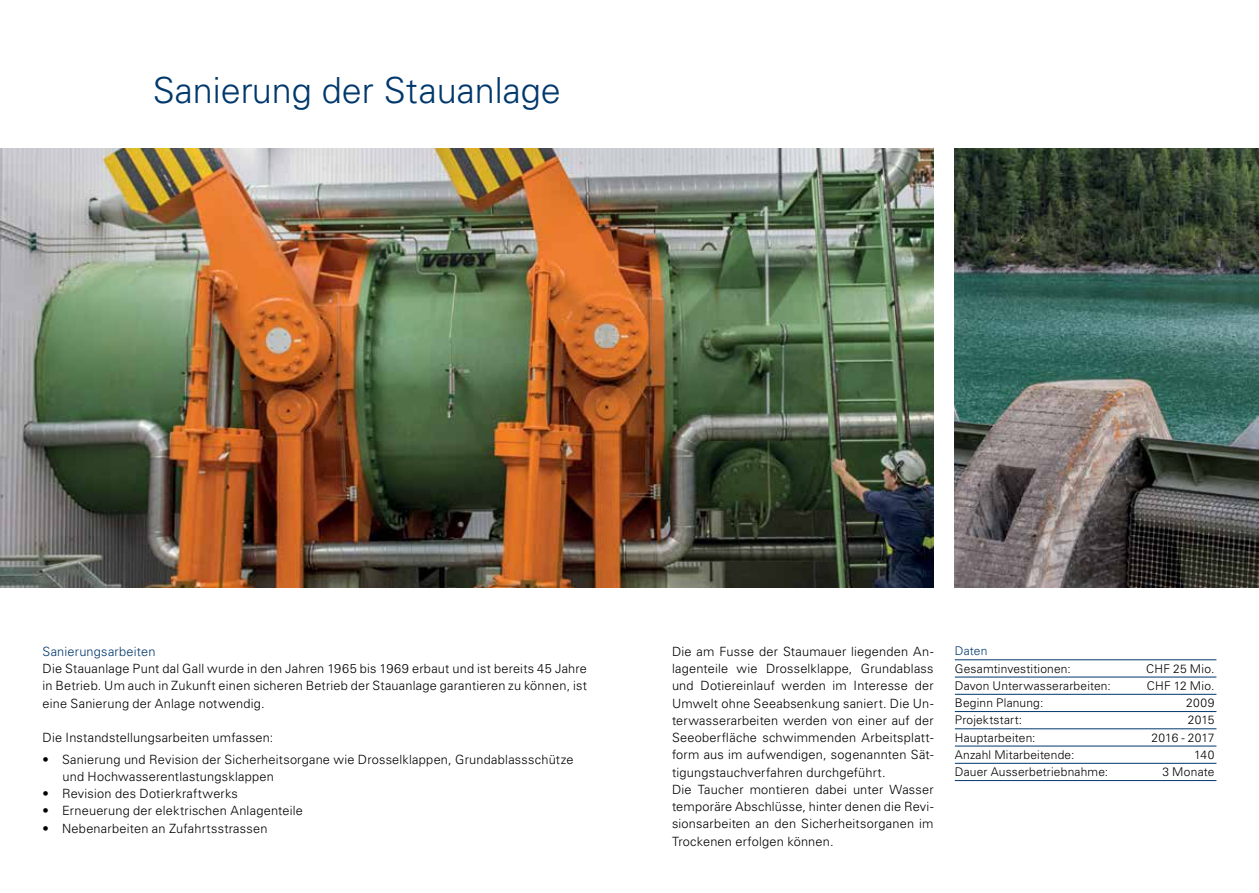
<style>
.page{position:relative;width:1259px;height:893px;background:#fff}
.page>*{position:absolute;margin:0;border:0;box-sizing:border-box;transform-origin:0 0}
.t1{font:300 36px "Univers LT Std";color:#00386c}
.t2{font:300 12.75px/17.2px "Univers LT Std";letter-spacing:.015em;color:#000}
.t3{font:300 12.75px "Univers LT Std";letter-spacing:.015em;color:#00386c}
.t4{font:300 12px "Univers LT Std";letter-spacing:.015em;color:#000}
.t5{font:300 12px "Univers LT Std";letter-spacing:.01em;color:#00386c}
</style>
<div class="page">
<img style="left:0;top:149px;width:933px;height:438px">
<img style="left:955px;top:149px;width:304px;height:438px">
<hr style="left:955px;top:659px;width:261px;height:1px;background:#00386c">
<hr style="left:955px;top:677px;width:261px;height:1px;background:#00386c">
<hr style="left:955px;top:694px;width:261px;height:1px;background:#00386c">
<hr style="left:955px;top:711px;width:261px;height:1px;background:#00386c">
<hr style="left:955px;top:728px;width:261px;height:1px;background:#00386c">
<hr style="left:955px;top:746px;width:261px;height:1px;background:#00386c">
<hr style="left:955px;top:763px;width:261px;height:1px;background:#00386c">
<hr style="left:955px;top:780px;width:261px;height:1px;background:#00386c">
<h1 class="t1" style="left:153px;top:68px;width:409px">Sanierung der Stauanlage</h1>
<p class="t3" style="left:43px;top:644px;width:114px">Sanierungsarbeiten</p>
<p class="t2" style="left:43px;top:660px;width:546px;text-align:justify">Die Stauanlage Punt dal Gall wurde in den Jahren 1965 bis 1969 erbaut und ist bereits 45 Jahre in Betrieb. Um auch in Zukunft einen sicheren Betrieb der Stauanlage garantieren zu können, ist eine Sanierung der Anlage notwendig.</p>
<p class="t2" style="left:43px;top:729px;width:232px">Die Instandstellungsarbeiten umfassen:</p>
<p class="t2" style="left:62px;top:751px;width:512px;text-indent:-20px">• Sanierung und Revision der Sicherheitsorgane wie Drosselklappen, Grundablassschütze und Hochwasserentlastungsklappen</p>
<p class="t2" style="left:43px;top:785px;width:197px">• Revision des Dotierkraftwerks</p>
<p class="t2" style="left:43px;top:802px;width:262px">• Erneuerung der elektrischen Anlagenteile</p>
<p class="t2" style="left:43px;top:820px;width:226px">• Nebenarbeiten an Zufahrtsstrassen</p>
<p class="t2" style="left:672px;top:643px;width:263px">Die am Fusse der Staumauer liegenden An&shy;lagenteile wie Drosselklappe, Grundablass und Dotiereinlauf werden im Interesse der Umwelt ohne Seeabsenkung saniert. Die Un&shy;terwasserarbeiten werden von einer auf der Seeoberfläche schwimmenden Arbeitsplatt&shy;form aus im aufwendigen, sogenannten Sät&shy;tigungstauchverfahren durchgeführt.<br>Die Taucher montieren dabei unter Wasser temporäre Abschlüsse, hinter denen die Revi&shy;sionsarbeiten an den Sicherheitsorganen im Trockenen erfolgen können.</p>
<p class="t5" style="left:955px;top:644px;width:34px">Daten</p>
<p class="t4" style="left:955px;top:661px;width:117px">Gesamtinvestitionen:</p>
<p class="t4" style="left:1146px;top:661px;width:70px">CHF 25 Mio.</p>
<p class="t4" style="left:955px;top:678px;width:158px">Davon Unterwasserarbeiten:</p>
<p class="t4" style="left:1146px;top:678px;width:69px">CHF 12 Mio.</p>
<p class="t4" style="left:955px;top:696px;width:90px">Beginn Planung:</p>
<p class="t4" style="left:1186px;top:696px;width:30px">2009</p>
<p class="t4" style="left:955px;top:713px;width:69px">Projektstart:</p>
<p class="t4" style="left:1187px;top:713px;width:28px">2015</p>
<p class="t4" style="left:955px;top:730px;width:82px">Hauptarbeiten:</p>
<p class="t4" style="left:1151px;top:730px;width:64px">2016 - 2017</p>
<p class="t4" style="left:955px;top:747px;width:121px">Anzahl Mitarbeitende:</p>
<p class="t4" style="left:1194px;top:747px;width:22px">140</p>
<p class="t4" style="left:955px;top:765px;width:155px">Dauer Ausserbetriebnahme:</p>
<p class="t4" style="left:1162px;top:765px;width:53px">3 Monate</p>
</div>
